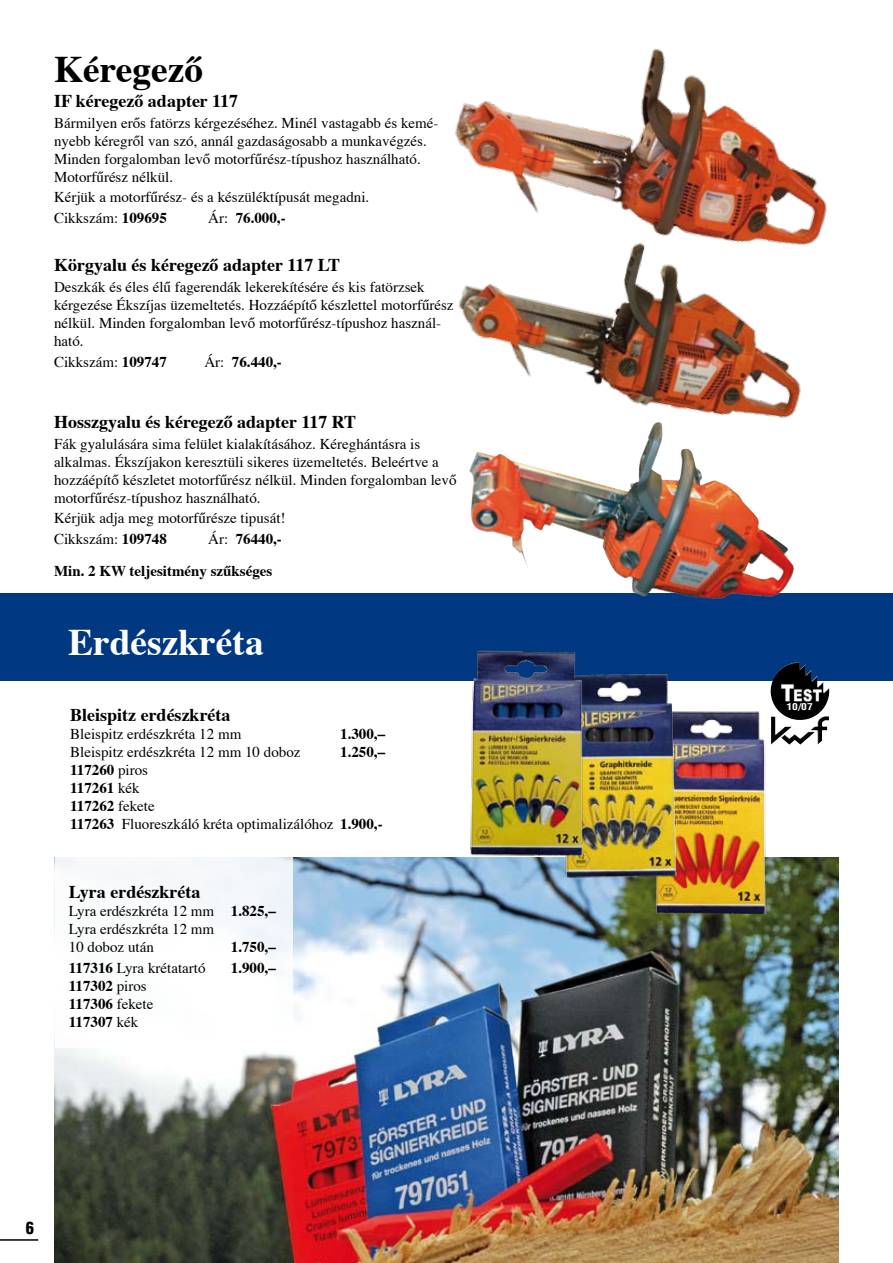
<style>
.page{position:relative;width:893px;height:1263px;background:#fff}
.page>*{position:absolute;margin:0;border:0;box-sizing:border-box;transform-origin:0 0}
.t1{font:700 37.5px "Times";color:#fff}
.t2{font:700 37.5px "Times";color:#000}
.t3{font:700 18px "Times";color:#000}
.t4{font:15px/18px "Times";color:#000}
.t5{font:700 15px/18px "Times";color:#000}
.t6{font:700 condensed 9.3px "Helvetica";color:#fff;scale:1.25 1}
.s1{font-weight:700}
.s2{font-weight:400}
</style>
<div class="page">
<hr style="left:0;top:1239px;width:38px;height:2px;background:#000">
<img style="left:682px;top:680px;width:211px;height:15px">
<img style="left:54px;top:858px;width:785px;height:405px">
<div style="left:55px;top:794px;width:237px;height:254px;background:#fff"></div>
<img style="left:455px;top:48px;width:372px;height:156px">
<img style="left:458px;top:204px;width:369px;height:214px">
<div style="left:0;top:593px;width:893px;height:87px;background:#003882"></div>
<img style="left:469px;top:422px;width:325px;height:177px">
<img style="left:771px;top:662px;width:58px;height:58px">
<img style="left:651px;top:706px;width:122px;height:207px">
<img style="left:560px;top:673px;width:122px;height:209px">
<img style="left:465px;top:650px;width:123px;height:211px">
<h1 class="t2" style="left:54px;top:34px;width:151px">Kéregező</h1>
<p class="t3" style="left:54px;top:84px;width:186px">IF kéregező adapter 117</p>
<p class="t4" style="left:54px;top:113px;width:386px">Bármilyen erős fatörzs kérgezéséhez. Minél vastagabb és kemé&shy;nyebb kéregről van szó, annál gazdaságosabb a munkavégzés.<br>Minden forgalomban levő motorfűrész-típushoz használható.<br>Motorfűrész nélkül.</p>
<p class="t4" style="left:54px;top:185px;width:317px;line-height:21px">Kérjük a motorfűrész- és a készüléktípusát megadni.<br>Cikkszám: <span class="s1">109695</span></p>
<p class="t5" style="left:208px;top:207px;width:79px"><span class="s2">Ár:</span> 76.000,-</p>
<p class="t3" style="left:54px;top:247px;width:288px">Körgyalu és kéregező adapter 117 LT</p>
<p class="t4" style="left:54px;top:276px;width:401px">Deszkák és éles élű fagerendák lekerekítésére és kis fatörzsek kérgezése Ékszíjas üzemeltetés. Hozzáépítő készlettel motorfűrész nélkül. Minden forgalomban levő motorfűrész-típushoz használ&shy;ható.</p>
<p class="t4" style="left:54px;top:351px;width:114px">Cikkszám: <span class="s1">109747</span></p>
<p class="t5" style="left:204px;top:351px;width:79px"><span class="s2">Ár:</span> 76.440,-</p>
<p class="t3" style="left:54px;top:405px;width:304px">Hosszgyalu és kéregező adapter 117 RT</p>
<p class="t4" style="left:54px;top:434px;width:404px">Fák gyalulására sima felület kialakításához. Kéreghántásra is alkalmas. Ékszíjakon keresztüli sikeres üzemeltetés. Beleértve a hozzáépítő készletet motorfűrész nélkül. Minden forgalomban levő motorfűrész-típushoz használható.</p>
<p class="t4" style="left:54px;top:506px;width:233px;line-height:21px">Kérjük adja meg motorfűrésze tipusát!<br>Cikkszám: <span class="s1">109748</span></p>
<p class="t5" style="left:208px;top:528px;width:75px"><span class="s2">Ár:</span> 76440,-</p>
<p class="t5" style="left:54px;top:560px;width:220px">Min. 2 KW teljesitmény szűkséges</p>
<h1 class="t1" style="left:68px;top:607px;width:197px">Erdészkréta</h1>
<p class="t3" style="left:70px;top:698px;width:162px">Bleispitz erdészkréta</p>
<p class="t4" style="left:70px;top:724px;width:173px">Bleispitz erdészkréta 12 mm</p>
<p class="t5" style="left:340px;top:723px;width:46px">1.300,–</p>
<p class="t4" style="left:70px;top:742px;width:232px">Bleispitz erdészkréta 12 mm 10 doboz</p>
<p class="t5" style="left:340px;top:741px;width:46px">1.250,–</p>
<p class="t4" style="left:70px;top:760px;width:314px"><span class="s1">117260</span> piros<br><span class="s1">117261</span> kék<br><span class="s1">117262</span> fekete<br><span class="s1">117263</span> Fluoreszkáló kréta optimalizálóhoz <span class="s1">1.900,-</span></p>
<p class="t3" style="left:69px;top:874px;width:133px">Lyra erdészkréta</p>
<p class="t4" style="left:69px;top:900px;width:209px">Lyra erdészkréta 12 mm <span class="s1">1.825,–<br></span>Lyra erdészkréta 12 mm<br>10 doboz után</p>
<p class="t5" style="left:231px;top:936px;width:46px">1.750,–</p>
<p class="t4" style="left:69px;top:957px;width:138px"><span class="s1">117316</span> Lyra krétatartó</p>
<p class="t5" style="left:231px;top:957px;width:46px">1.900,–</p>
<p class="t5" style="left:69px;top:975px;width:86px">117302 <span class="s2">piros<br></span>117306 <span class="s2">fekete<br></span>117307 <span class="s2">kék</span></p>
<p class="t6" style="left:786px;top:701px;width:23px">10/07</p>
</div>
